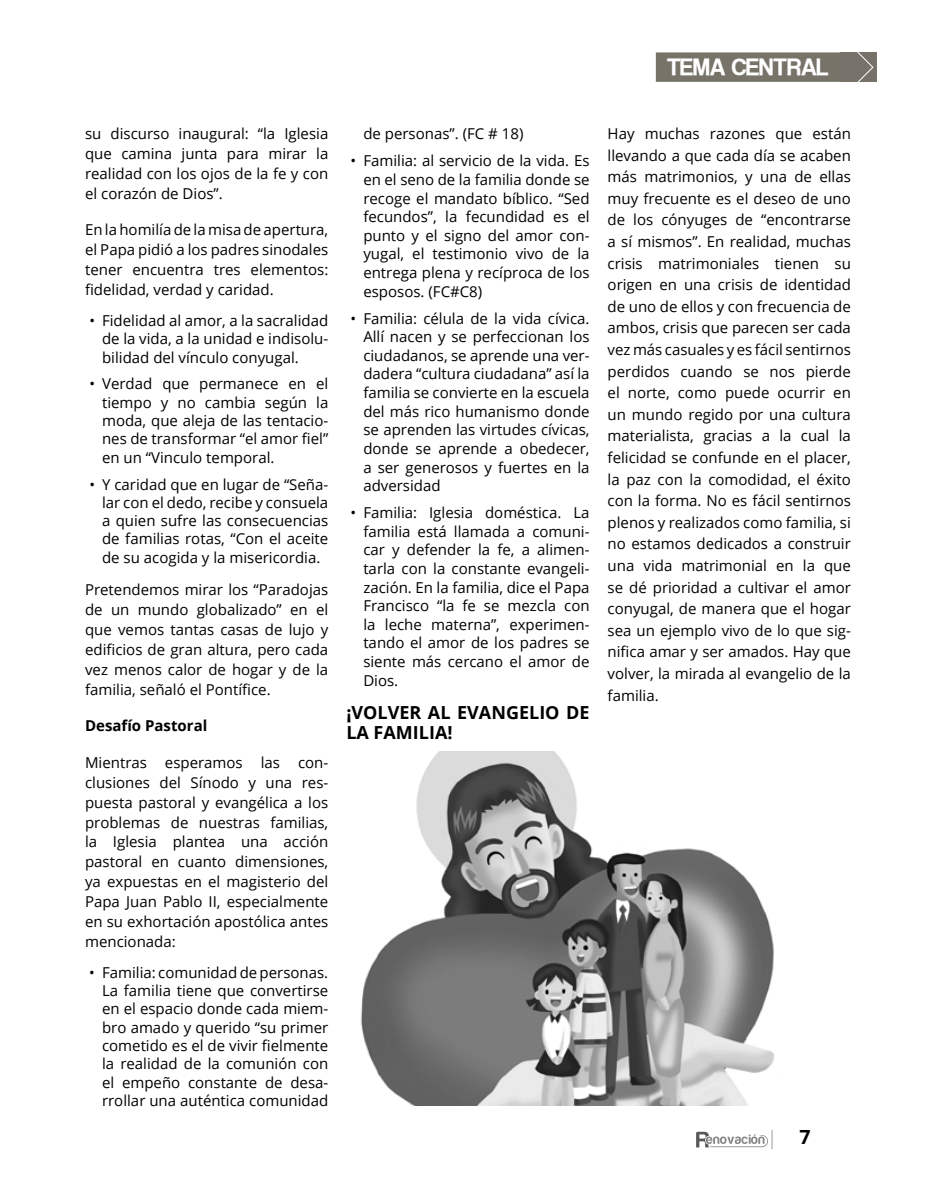
<style>
.page{position:relative;width:936px;height:1191px;background:#fff}
.page>*{position:absolute;margin:0;border:0;box-sizing:border-box;transform-origin:0 0}
.t1{font:22.5px "Coolvetica";color:#fff}
.t2{font:700 19.5px "Open Sans";color:#000}
.t3{font:700 18px/20.1px "Open Sans";color:#000}
.t4{font:15px/21.6px "Open Sans";color:#000;text-align:justify}
.t5{font:700 15px "Open Sans";color:#000}
</style>
<div class="page">
<svg style="left:696px;top:1130px;width:76px;height:18px"></svg>
<div style="left:655px;top:52px;width:202px;height:30px;background:#777369;border:2px solid #757267"></div>
<div style="left:839px;top:52px;width:37px;height:30px;background:#767269"></div>
<svg style="left:839px;top:52px;width:35px;height:30px"></svg>
<img style="left:361px;top:752px;width:414px;height:354px">
<h1 class="t1" style="left:667px;top:56px;width:162px">TEMA CENTRAL</h1>
<p class="t4" style="left:85px;top:123px;width:245px;line-height:19.8px">su discurso inaugural: “la Iglesia que camina junta para mirar la realidad con los ojos de la fe y con el corazón de Dios”.</p>
<p class="t4" style="left:85px;top:220px;width:245px;line-height:19.8px">En la homilía de la misa de apertura, el Papa pidió a los padres sinodales tener encuentra tres elementos: fidelidad, verdad y caridad.</p>
<p class="t4" style="left:102px;top:311px;width:228px;line-height:18.3px;text-indent:-13px">• Fidelidad al amor, a la sacralidad de la vida, a la unidad e indisolu&shy;bilidad del vínculo conyugal.</p>
<p class="t4" style="left:102px;top:374px;width:228px;line-height:18.3px;text-indent:-13px">• Verdad que permanece en el tiempo y no cambia según la moda, que aleja de las tentacio&shy;nes de transformar “el amor fiel” en un “Vinculo temporal.</p>
<p class="t4" style="left:102px;top:474px;width:228px;line-height:18.3px;text-indent:-13px">• Y caridad que en lugar de “Seña&shy;lar con el dedo, recibe y consuela a quien sufre las consecuencias de familias rotas, “Con el aceite de su acogida y la misericordia.</p>
<p class="t4" style="left:85px;top:579px;width:245px;line-height:19.8px">Pretendemos mirar los “Paradojas de un mundo globalizado” en el que vemos tantas casas de lujo y edificios de gran altura, pero cada vez menos calor de hogar y de la familia, señaló el Pontífice.</p>
<p class="t5" style="left:85px;top:715px;width:124px">Desafío Pastoral</p>
<p class="t4" style="left:85px;top:752px;width:245px;line-height:19.8px">Mientras esperamos las con&shy;clusiones del Sínodo y una res&shy;puesta pastoral y evangélica a los problemas de nuestras familias, la Iglesia plantea una acción pastoral en cuanto dimensiones, ya expuestas en el magisterio del Papa Juan Pablo II, especialmente en su exhortación apostólica antes mencionada:</p>
<p class="t4" style="left:102px;top:962px;width:228px;line-height:18.3px;text-indent:-13px">• Familia: comunidad de personas.<br>La familia tiene que convertirse en el espacio donde cada miem&shy;bro amado y querido “su primer cometido es el de vivir fielmente la realidad de la comunión con el empeño constante de desa&shy;rrollar una auténtica comunidad</p>
<p class="t4" style="left:363px;top:122px;width:162px">de personas”. (FC # 18)</p>
<p class="t4" style="left:363px;top:151px;width:228px;line-height:18.6px;text-indent:-13px">• Familia: al servicio de la vida. Es en el seno de la familia donde se recoge el mandato bíblico. “Sed fecundos”, la fecundidad es el punto y el signo del amor con&shy;yugal, el testimonio vivo de la entrega plena y recíproca de los esposos. (FC#C8)</p>
<p class="t4" style="left:363px;top:308px;width:228px;line-height:18.6px;text-indent:-13px">• Familia: célula de la vida cívica.<br>Allí nacen y se perfeccionan los ciudadanos, se aprende una ver&shy;dadera “cultura ciudadana” así la familia se convierte en la escuela del más rico humanismo donde se aprenden las virtudes cívicas, donde se aprende a obedecer, a ser generosos y fuertes en la adversidad</p>
<p class="t4" style="left:363px;top:503px;width:228px;line-height:18.6px;text-indent:-13px">• Familia: Iglesia doméstica. La familia está llamada a comuni&shy;car y defender la fe, a alimen&shy;tarla con la constante evangeli&shy;zación. En la familia, dice el Papa Francisco “la fe se mezcla con la leche materna”, experimen&shy;tando el amor de los padres se siente más cercano el amor de Dios.</p>
<p class="t3" style="left:346px;top:701px;width:245px">¡VOLVER AL EVANGELIO DE<br>LA FAMILIA!</p>
<p class="t4" style="left:607px;top:122px;width:245px">Hay muchas razones que están llevando a que cada día se acaben más matrimonios, y una de ellas muy frecuente es el deseo de uno de los cónyuges de “encontrarse a sí mismos”. En realidad, muchas crisis matrimoniales tienen su origen en una crisis de identidad de uno de ellos y con frecuencia de ambos, crisis que parecen ser cada vez más casuales y es fácil sentirnos perdidos cuando se nos pierde el norte, como puede ocurrir en un mundo regido por una cultura materialista, gracias a la cual la felicidad se confunde en el placer, la paz con la comodidad, el éxito con la forma. No es fácil sentirnos plenos y realizados como familia, si no estamos dedicados a construir una vida matrimonial en la que se dé prioridad a cultivar el amor conyugal, de manera que el hogar sea un ejemplo vivo de lo que sig&shy;nifica amar y ser amados. Hay que volver, la mirada al evangelio de la familia.</p>
<h2 class="t2" style="left:799px;top:1123px;width:13px">7</h2>
</div>
